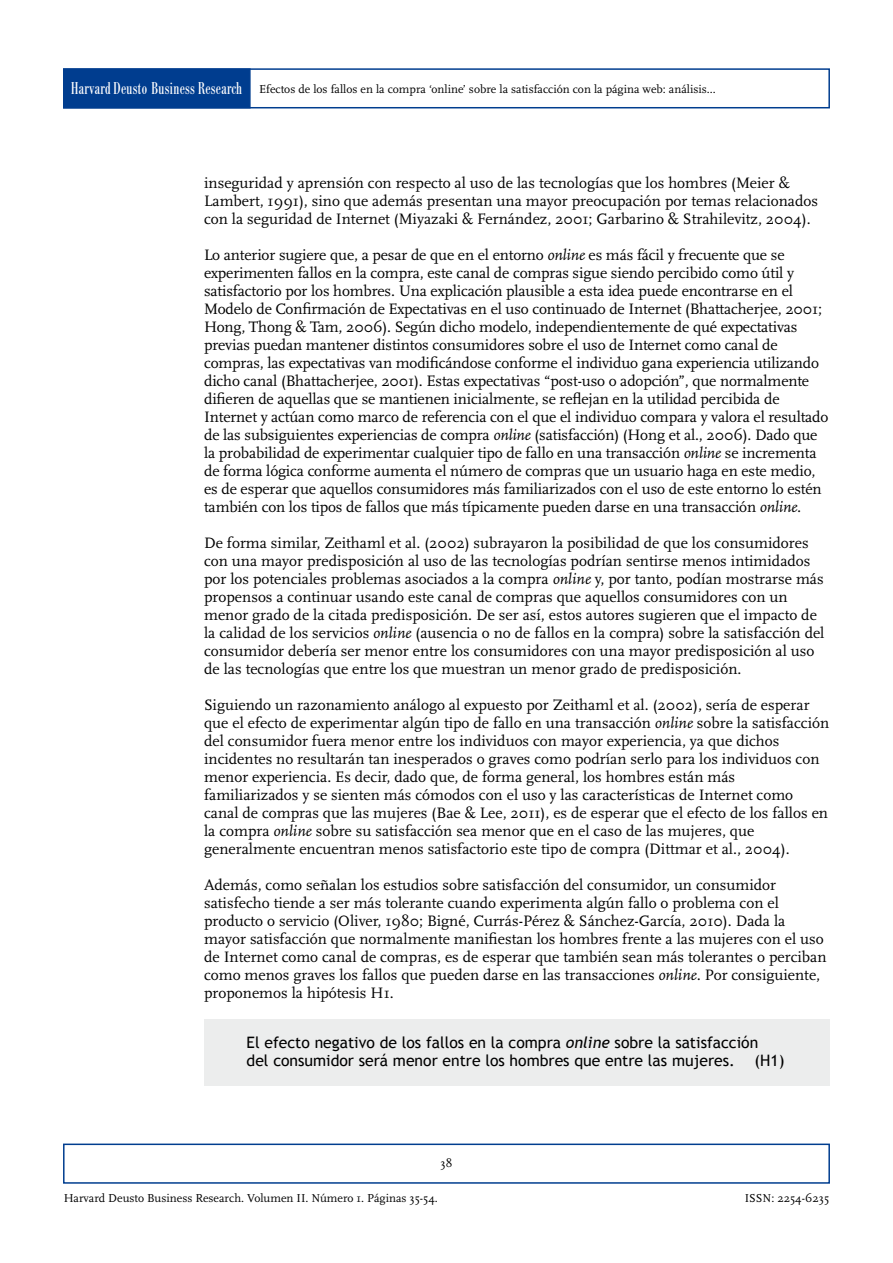
<style>
.page{position:relative;width:893px;height:1263px;background:#fff}
.page>*{position:absolute;margin:0;border:0;box-sizing:border-box;transform-origin:0 0}
.t1{font:15.75px/18px "Scala";color:#000}
.t2{font:15.75px/18px "Trebuchet MS";color:#000}
.t3{font:12px "Scala";color:#000}
.s1{font-family:"Bodoni BE";font-stretch:condensed;font-size:16.8px;color:#fff}
.s2{font-style:italic}
</style>
<div class="page">
<div style="left:63px;top:68px;width:767px;height:40px;border:2px solid #003d8f"></div>
<div style="left:63px;top:1143px;width:767px;height:41px;border:2px solid #003d8f"></div>
<div style="left:63px;top:68px;width:188px;height:40px;background:#003d8f;border:2px solid #003d8f"></div>
<div style="left:204px;top:1019px;width:625px;height:66px;background:#eceded"></div>
<p class="t3" style="left:71px;top:82px;width:646px"><span class="s1">Harvard Deusto Business Research</span> Efectos de los fallos en la compra ‘online’ sobre la satisfacción con la página web: análisis...</p>
<p class="t1" style="left:204px;top:174px;width:615px">inseguridad y aprensión con respecto al uso de las tecnologías que los hombres (Meier &amp;<br>Lambert, 1991), sino que además presentan una mayor preocupación por temas relacionados con la seguridad de Internet (Miyazaki &amp; Fernández, 2001; Garbarino &amp; Strahilevitz, 2004).</p>
<p class="t1" style="left:204px;top:246px;width:626px">Lo anterior sugiere que, a pesar de que en el entorno <span class="s2">online</span> es más fácil y frecuente que se experimenten fallos en la compra, este canal de compras sigue siendo percibido como útil y satisfactorio por los hombres. Una explicación plausible a esta idea puede encontrarse en el Modelo de Confirmación de Expectativas en el uso continuado de Internet (Bhattacherjee, 2001; Hong, Thong &amp; Tam, 2006). Según dicho modelo, independientemente de qué expectativas previas puedan mantener distintos consumidores sobre el uso de Internet como canal de compras, las expectativas van modificándose conforme el individuo gana experiencia utilizando dicho canal (Bhattacherjee, 2001). Estas expectativas “post-uso o adopción”, que normalmente difieren de aquellas que se mantienen inicialmente, se reflejan en la utilidad percibida de Internet y actúan como marco de referencia con el que el individuo compara y valora el resultado de las subsiguientes experiencias de compra <span class="s2">online</span> (satisfacción) (Hong et al., 2006). Dado que la probabilidad de experimentar cualquier tipo de fallo en una transacción <span class="s2">online</span> se incrementa de forma lógica conforme aumenta el número de compras que un usuario haga en este medio, es de esperar que aquellos consumidores más familiarizados con el uso de este entorno lo estén también con los tipos de fallos que más típicamente pueden darse en una transacción <span class="s2">online.</span></p>
<p class="t1" style="left:204px;top:534px;width:622px">De forma similar, Zeithaml et al. (2002) subrayaron la posibilidad de que los consumidores con una mayor predisposición al uso de las tecnologías podrían sentirse menos intimidados por los potenciales problemas asociados a la compra <span class="s2">online</span> y, por tanto, podían mostrarse más propensos a continuar usando este canal de compras que aquellos consumidores con un menor grado de la citada predisposición. De ser así, estos autores sugieren que el impacto de la calidad de los servicios <span class="s2">online</span> (ausencia o no de fallos en la compra) sobre la satisfacción del consumidor debería ser menor entre los consumidores con una mayor predisposición al uso de las tecnologías que entre los que muestran un menor grado de predisposición.</p>
<p class="t1" style="left:204px;top:696px;width:627px">Siguiendo un razonamiento análogo al expuesto por Zeithaml et al. (2002), sería de esperar que el efecto de experimentar algún tipo de fallo en una transacción <span class="s2">online</span> sobre la satisfacción del consumidor fuera menor entre los individuos con mayor experiencia, ya que dichos incidentes no resultarán tan inesperados o graves como podrían serlo para los individuos con menor experiencia. Es decir, dado que, de forma general, los hombres están más familiarizados y se sienten más cómodos con el uso y las características de Internet como canal de compras que las mujeres (Bae &amp; Lee, 2011), es de esperar que el efecto de los fallos en la compra <span class="s2">online</span> sobre su satisfacción sea menor que en el caso de las mujeres, que generalmente encuentran menos satisfactorio este tipo de compra (Dittmar et al., 2004).</p>
<p class="t1" style="left:204px;top:876px;width:624px">Además, como señalan los estudios sobre satisfacción del consumidor, un consumidor satisfecho tiende a ser más tolerante cuando experimenta algún fallo o problema con el producto o servicio (Oliver, 1980; Bigné, Currás-Pérez &amp; Sánchez-García, 2010). Dada la mayor satisfacción que normalmente manifiestan los hombres frente a las mujeres con el uso de Internet como canal de compras, es de esperar que también sean más tolerantes o perciban como menos graves los fallos que pueden darse en las transacciones <span class="s2">online.</span> Por consiguiente, proponemos la hipótesis H1.</p>
<p class="t2" style="left:247px;top:1033px;width:539px">El efecto negativo de los fallos en la compra <span class="s2">online</span> sobre la satisfacción<br>del consumidor será menor entre los hombres que entre las mujeres. (H1)</p>
<p class="t3" style="left:441px;top:1156px;width:13px">38</p>
<p class="t3" style="left:64px;top:1192px;width:376px">Harvard Deusto Business Research. Volumen II. Número 1. Páginas 35-54.</p>
<p class="t3" style="left:745px;top:1192px;width:86px">ISSN: 2254-6235</p>
</div>
